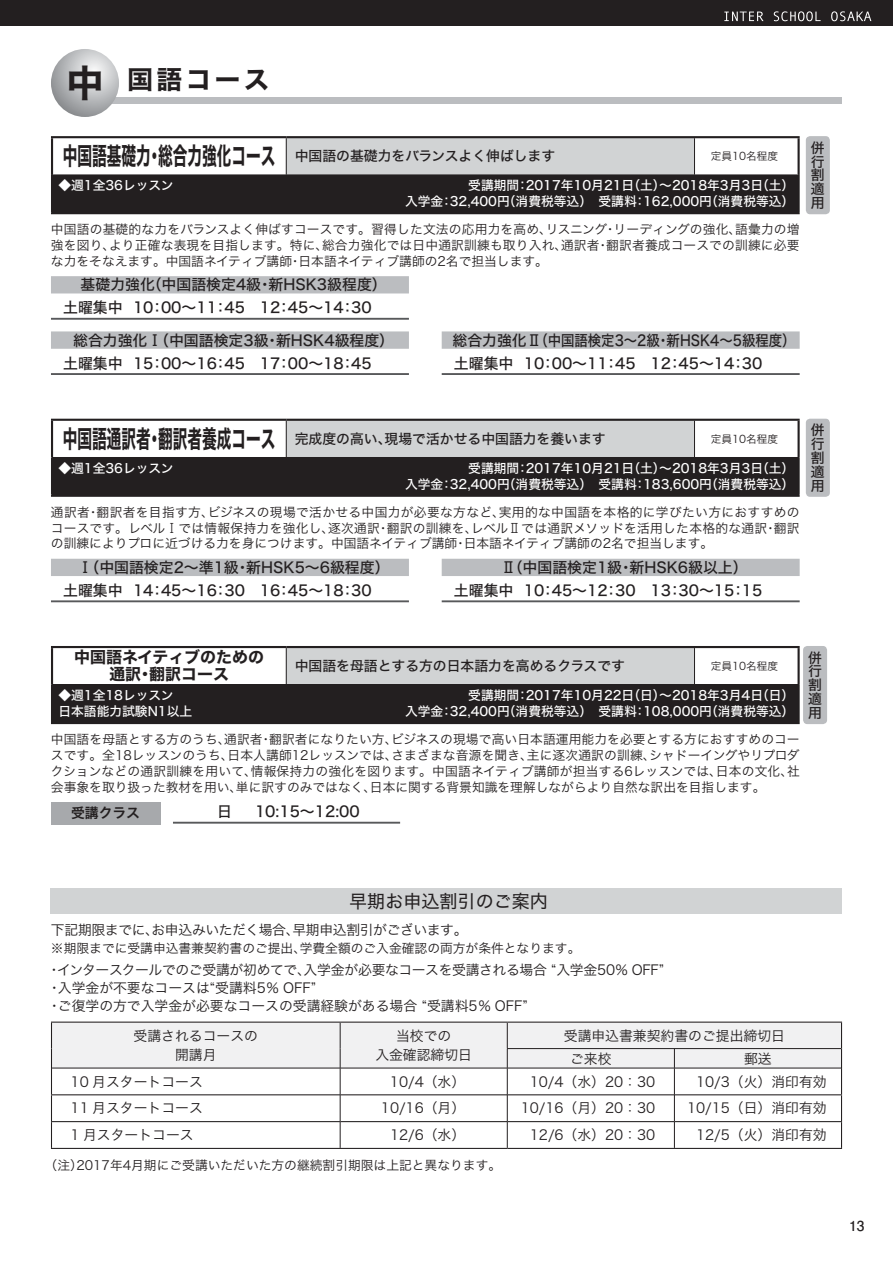
<style>
.page{position:relative;width:893px;height:1263px;background:#fff}
.page>*{position:absolute;margin:0;border:0;box-sizing:border-box;transform-origin:0 0}
.t1{font:25.5px "Hira Kaku Std W7 90 msp RKSJ H";letter-spacing:.14em;color:#231f20}
.t2{font:18px "Hira Kaku Std W4 90 msp RKSJ H";color:#231f20}
.t3{font:15.9px/17px "Hira Kaku Std W7 90 msp RKSJ H";color:#231f20;text-align:center}
.t4{font:14.85px/23px "Hira Kaku Std W5 90 msp RKSJ H";color:#231f20}
.t5{font:13.8px/18.1px "Hira Kaku Std W3 90 msp RKSJ H";color:#231f20}
.t6{font:13.8px "Hira Kaku Std W5 90 msp RKSJ H";color:#231f20}
.t7{font:13.8px "Hira Kaku Std W3 90 msp RKSJ H";letter-spacing:-.03em;color:#231f20}
.t8{font:13.8px/13.8px "Hira Kaku Std W5 90 msp RKSJ V";color:#231f20;text-align:justify}
.t9{font:13.8px "Hira Kaku Std W6 90 msp RKSJ H";color:#231f20}
.t10{font:13.8px "Futo Go B101 Pro Bold 90 msp RKSJ H";color:#231f20}
.t11{font:12.75px/15.9px "Hira Kaku Std W3 90 msp RKSJ H";color:#231f20;text-align:justify}
.t12{font:12.75px/15.9px "Hira Kaku Std W5 90 msp RKSJ H";color:#fff;text-align:right}
.t13{font:10.65px "Hira Kaku Std W3 90 msp RKSJ H";color:#231f20}
.s1{font-size:37.2px}
.s2{font-family:"Hira Kaku Std W7 90 msp RKSJ H";font-size:24.45px}
.s3{font-family:"Shin Go Pro Regular 90 msp RKSJ H"}
.s4{font-family:"Shin Go Pro Light 90 msp RKSJ H"}
</style>
<div class="page">
<div style="left:0;top:0;width:893px;height:26px;background:#231f20"></div>
<svg style="left:724px;top:11px;width:147px;height:10px"></svg>
<div style="left:106px;top:98px;width:736px;height:6px;background:#bbbdc0"></div>
<svg style="left:51px;top:49px;width:68px;height:68px;background:#bdbfc1"></svg>
<div style="left:286px;top:137px;width:408px;height:38px;background:#d1d3d4"></div>
<div style="left:52px;top:175px;width:746px;height:38px;background:#231f20"></div>
<hr style="left:51px;top:136px;width:235px;height:2px;background:#231f20">
<hr style="left:51px;top:138px;width:2px;height:37px;background:#231f20">
<hr style="left:286px;top:136px;width:514px;height:2px;background:#231f20">
<hr style="left:797px;top:138px;width:3px;height:37px;background:#231f20">
<hr style="left:51px;top:175px;width:2px;height:37px;background:#231f20">
<hr style="left:51px;top:212px;width:749px;height:2px;background:#231f20">
<hr style="left:286px;top:138px;width:1px;height:37px;background:#231f20">
<hr style="left:694px;top:138px;width:1px;height:37px;background:#231f20">
<hr style="left:797px;top:175px;width:3px;height:37px;background:#231f20">
<div style="left:51px;top:331px;width:358px;height:18px;background:#bbbdc0"></div>
<hr style="left:51px;top:373px;width:358px;height:2px;background:#58595b">
<div style="left:51px;top:276px;width:358px;height:17px;background:#bbbdc0"></div>
<hr style="left:51px;top:318px;width:358px;height:2px;background:#58595b">
<div style="left:442px;top:331px;width:358px;height:18px;background:#bbbdc0"></div>
<hr style="left:442px;top:373px;width:358px;height:2px;background:#58595b">
<div style="left:806px;top:136px;width:24px;height:78px;background:#bbbdc0;border-radius:4px"></div>
<div style="left:286px;top:420px;width:408px;height:37px;background:#d1d3d4"></div>
<div style="left:52px;top:457px;width:746px;height:39px;background:#231f20"></div>
<hr style="left:51px;top:419px;width:235px;height:2px;background:#231f20">
<hr style="left:51px;top:421px;width:2px;height:36px;background:#231f20">
<hr style="left:286px;top:419px;width:514px;height:2px;background:#231f20">
<hr style="left:797px;top:421px;width:3px;height:36px;background:#231f20">
<hr style="left:51px;top:457px;width:2px;height:38px;background:#231f20">
<hr style="left:51px;top:495px;width:749px;height:2px;background:#231f20">
<hr style="left:286px;top:421px;width:1px;height:36px;background:#231f20">
<hr style="left:694px;top:421px;width:1px;height:36px;background:#231f20">
<hr style="left:797px;top:457px;width:3px;height:38px;background:#231f20">
<div style="left:442px;top:559px;width:358px;height:17px;background:#bbbdc0"></div>
<hr style="left:442px;top:600px;width:358px;height:2px;background:#58595b">
<div style="left:51px;top:559px;width:358px;height:17px;background:#bbbdc0"></div>
<hr style="left:51px;top:600px;width:358px;height:2px;background:#58595b">
<div style="left:806px;top:419px;width:24px;height:78px;background:#bbbdc0;border-radius:4px"></div>
<div style="left:286px;top:647px;width:408px;height:38px;background:#d1d3d4"></div>
<div style="left:52px;top:685px;width:746px;height:38px;background:#231f20"></div>
<hr style="left:51px;top:646px;width:235px;height:2px;background:#231f20">
<hr style="left:51px;top:648px;width:2px;height:37px;background:#231f20">
<hr style="left:286px;top:646px;width:514px;height:2px;background:#231f20">
<hr style="left:797px;top:648px;width:3px;height:37px;background:#231f20">
<hr style="left:51px;top:685px;width:2px;height:37px;background:#231f20">
<hr style="left:51px;top:722px;width:749px;height:2px;background:#231f20">
<hr style="left:286px;top:648px;width:1px;height:37px;background:#231f20">
<hr style="left:694px;top:648px;width:1px;height:37px;background:#231f20">
<hr style="left:797px;top:685px;width:3px;height:37px;background:#231f20">
<div style="left:803px;top:646px;width:24px;height:78px;background:#bbbdc0;border-radius:4px"></div>
<div style="left:51px;top:802px;width:109px;height:22px;background:#a7a9ac"></div>
<hr style="left:173px;top:822px;width:227px;height:2px;background:#58595b">
<div style="left:51px;top:889px;width:791px;height:25px;background:#d1d3d4"></div>
<hr style="left:51px;top:1148px;width:456px;height:1px;background:#231f20">
<hr style="left:507px;top:1148px;width:335px;height:1px;background:#231f20">
<svg style="left:51px;top:1022px;width:791px;height:126px"></svg>
<h1 class="t1" style="left:66px;top:70px;width:204px"><span class="s1">中</span> 国語コース</h1>
<p class="t6" style="left:63px;top:151px;width:494px"><span class="s2">中国語基礎力・総合力強化コース</span> 中国語の基礎力をバランスよく伸ばします</p>
<p class="t13" style="left:711px;top:152px;width:69px">定員10名程度</p>
<p class="t12" style="left:58px;top:179px;width:117px">◆週1全36レッスン</p>
<p class="t12" style="left:405px;top:179px;width:391px">受講期間：2017年10月21日（土）～2018年3月3日（土）<br>入学金：32,400円（消費税等込）　受講料：162,000円（消費税等込）</p>
<p class="t11" style="left:51px;top:223px;width:750px">中国語の基礎的な力をバランスよく伸ばすコースです。習得した文法の応用力を高め、リスニング・リーディングの強化、語彙力の増強を図り、より正確な表現を目指します。特に、総合力強化では日中通訳訓練も取り入れ、通訳者・翻訳者養成コースでの訓練に必要な力をそなえます。中国語ネイティブ講師・日本語ネイティブ講師の2名で担当します。</p>
<p class="t4" style="left:63px;top:275px;width:325px;text-indent:17px">基礎力強化（中国語検定4級・新HSK3級程度）土曜集中 10：00～11：45　12：45～14：30</p>
<p class="t4" style="left:63px;top:331px;width:332px;text-indent:10px">総合力強化<span class="s3">Ⅰ</span>（中国語検定3級・新HSK4級程度）土曜集中 15：00～16：45　17：00～18：45</p>
<p class="t4" style="left:452px;top:331px;width:345px">総合力強化<span class="s3">Ⅱ</span>（中国語検定3～2級・新HSK4～5級程度）土曜集中 10：00～11：45　12：45～14：30</p>
<p class="t8" style="left:811px;top:143px;width:15px">併行割適用</p>
<p class="t6" style="left:63px;top:433px;width:544px"><span class="s2">中国語通訳者・翻訳者養成コース</span> 完成度の高い、現場で活かせる中国語力を養います</p>
<p class="t13" style="left:711px;top:435px;width:69px">定員10名程度</p>
<p class="t12" style="left:58px;top:462px;width:117px">◆週1全36レッスン</p>
<p class="t12" style="left:405px;top:462px;width:391px">受講期間：2017年10月21日（土）～2018年3月3日（土）<br>入学金：32,400円（消費税等込）　受講料：183,600円（消費税等込）</p>
<p class="t11" style="left:51px;top:506px;width:750px">通訳者・翻訳者を目指す方、ビジネスの現場で活かせる中国力が必要な方など、実用的な中国語を本格的に学びたい方におすすめのコースです。レベル<span class="s4">Ⅰ</span>では情報保持力を強化し、逐次通訳・翻訳の訓練を、レベル<span class="s4">Ⅱ</span>では通訳メソッドを活用した本格的な通訳・翻訳の訓練によりプロに近づける力を身につけます。中国語ネイティブ講師・日本語ネイティブ講師の2名で担当します。</p>
<p class="t4" style="left:454px;top:558px;width:310px;text-indent:47px"><span class="s3">Ⅱ</span>（中国語検定1級・新HSK6級以上）土曜集中 10：45～12：30　13：30～15：15</p>
<p class="t4" style="left:63px;top:558px;width:328px;text-indent:15px"><span class="s3">Ⅰ</span>（中国語検定2～準1級・新HSK5～6級程度）土曜集中 14：45～16：30　16：45～18：30</p>
<p class="t8" style="left:811px;top:425px;width:15px">併行割適用</p>
<p class="t3" style="left:74px;top:651px;width:191px">中国語ネイティブのための通訳・翻訳コース</p>
<p class="t6" style="left:295px;top:661px;width:332px">中国語を母語とする方の日本語力を高めるクラスです</p>
<p class="t13" style="left:711px;top:662px;width:69px">定員10名程度</p>
<p class="t12" style="left:58px;top:689px;width:135px;text-align:left">◆週1全18レッスン<br>日本語能力試験N1以上</p>
<p class="t12" style="left:405px;top:689px;width:391px">受講期間：2017年10月22日（日）～2018年3月4日（日）<br>入学金：32,400円（消費税等込）　受講料：108,000円（消費税等込）</p>
<p class="t11" style="left:51px;top:733px;width:750px">中国語を母語とする方のうち、通訳者・翻訳者になりたい方、ビジネスの現場で高い日本語運用能力を必要とする方におすすめのコースです。全18レッスンのうち、日本人講師12レッスンでは、さまざまな音源を聞き、主に逐次通訳の訓練、シャドーイングやリプロダクションなどの通訳訓練を用いて、情報保持力の強化を図ります。中国語ネイティブ講師が担当する6レッスンでは、日本の文化、社会事象を取り扱った教材を用い、単に訳すのみではなく、日本に関する背景知識を理解しながらより自然な訳出を目指します。</p>
<p class="t9" style="left:71px;top:808px;width:71px">受講クラス</p>
<p class="t4" style="left:217px;top:802px;width:16px">日</p>
<p class="t4" style="left:255px;top:802px;width:106px">10:15～12:00</p>
<p class="t8" style="left:808px;top:652px;width:15px">併行割適用</p>
<h2 class="t2" style="left:349px;top:895px;width:200px">早期お申込割引のご案内</h2>
<p class="t7" style="left:51px;top:925px;width:418px">下記期限までに、お申込みいただく場合、早期申込割引がございます。</p>
<p class="t11" style="left:51px;top:942px;width:531px">※期限までに受講申込書兼契約書のご提出、学費全額のご入金確認の両方が条件となります。</p>
<p class="t5" style="left:47px;top:963px;width:618px">・インタースクールでのご受講が初めてで、入学金が必要なコースを受講される場合 “入学金50％ OFF”・入学金が不要なコースは“受講料5％ OFF”<br>・ご復学の方で入学金が必要なコースの受講経験がある場合 “受講料5％ OFF”</p>
<p class="t5" style="left:134px;top:1028px;width:126px;line-height:19.2px;text-align:center">受講されるコースの開講月</p>
<p class="t5" style="left:375px;top:1028px;width:98px;line-height:19.2px;text-align:center">当校での<br>入金確認締切日</p>
<p class="t5" style="left:570px;top:1026px;width:216px;line-height:23px;text-indent:-6px">受講申込書兼契約書のご提出締切日ご来校</p>
<p class="t5" style="left:744px;top:1051px;width:29px">郵送</p>
<p class="t5" style="left:71px;top:1074px;width:134px">10 月スタートコース</p>
<p class="t5" style="left:390px;top:1074px;width:77px">10/4（水）</p>
<p class="t5" style="left:530px;top:1074px;width:127px">10/4（水）20：30</p>
<p class="t5" style="left:696px;top:1074px;width:132px">10/3（火）消印有効</p>
<p class="t5" style="left:71px;top:1101px;width:134px">11 月スタートコース</p>
<p class="t5" style="left:381px;top:1101px;width:86px">10/16（月）</p>
<p class="t5" style="left:521px;top:1101px;width:136px">10/16（月）20：30</p>
<p class="t5" style="left:687px;top:1101px;width:141px">10/15（日）消印有効</p>
<p class="t5" style="left:71px;top:1128px;width:125px">1 月スタートコース</p>
<p class="t5" style="left:390px;top:1128px;width:77px">12/6（水）</p>
<p class="t5" style="left:530px;top:1128px;width:127px">12/6（水）20：30</p>
<p class="t5" style="left:696px;top:1128px;width:132px">12/5（火）消印有効</p>
<p class="t11" style="left:45px;top:1159px;width:458px">（注）2017年4月期にご受講いただいた方の継続割引期限は上記と異なります。</p>
<p class="t10" style="left:849px;top:1221px;width:17px">13</p>
</div>
